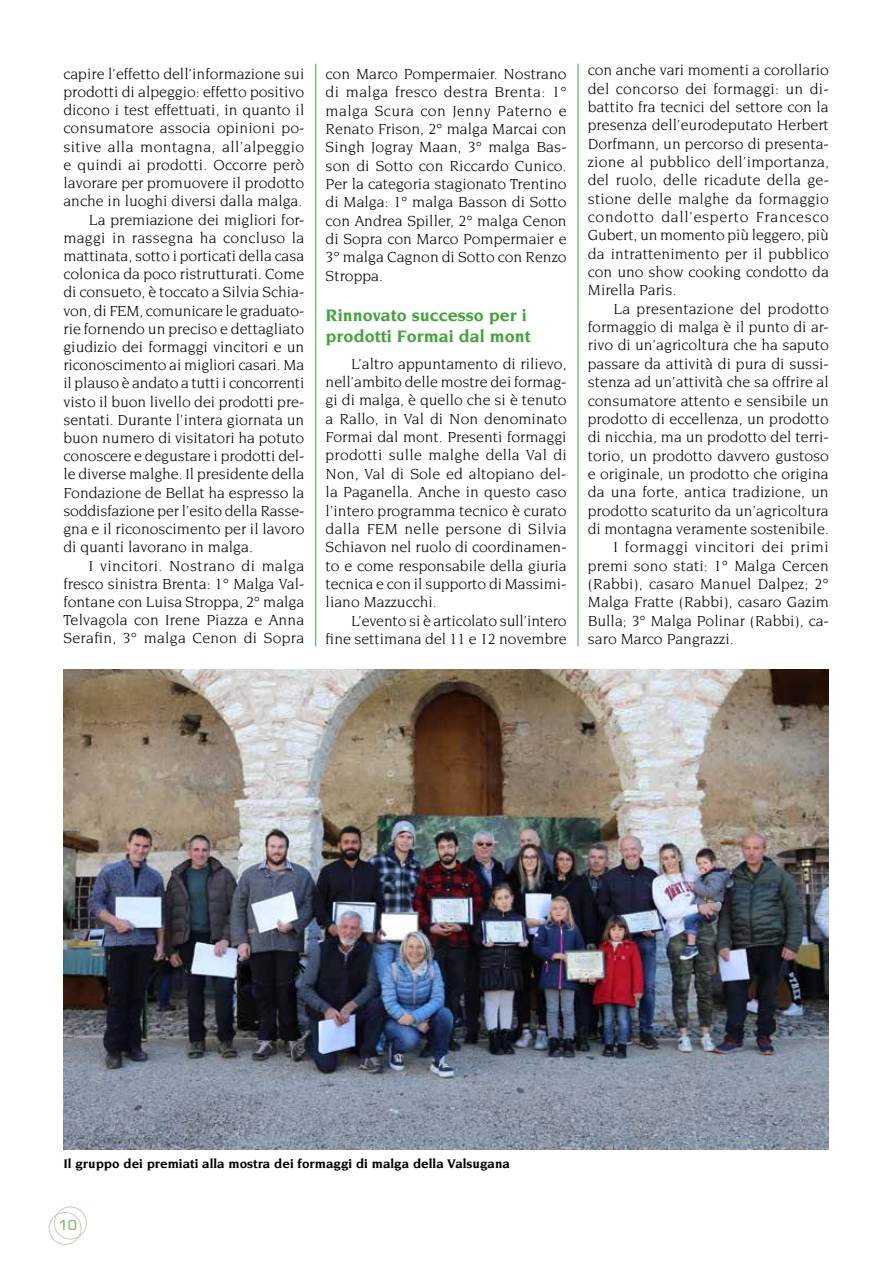
<style>
.page{position:relative;width:893px;height:1263px;background:#fff}
.page>*{position:absolute;margin:0;border:0;box-sizing:border-box;transform-origin:0 0}
.t1{font:700 18px/21.3px "Novarese Std";color:#3fa535}
.t2{font:15.75px/18.3px "Novarese Std";color:#000;text-align:justify}
.t3{font:15.75px "Novarese Std";letter-spacing:.025em;color:#000}
.t4{font:15.75px "Novarese Std";letter-spacing:.02em;color:#000}
.t5{font:15.75px "Novarese Std";letter-spacing:.035em;color:#000}
.t6{font:500 15px "Eurostile";color:#8bbe6d}
.t7{font:700 13.5px "Novarese Std";color:#000}
</style>
<div class="page">
<div style="left:48px;top:1212px;width:34px;height:33px;border:1px solid #dac9b6;border-radius:50%"></div>
<div style="left:54px;top:1206px;width:33px;height:33px;border:1px solid #dac9b6;border-radius:50%"></div>
<hr style="left:315px;top:64px;width:1px;height:582px;background:#3fa535">
<hr style="left:578px;top:64px;width:1px;height:582px;background:#3fa535">
<img style="left:63px;top:670px;width:766px;height:480px">
<p class="t2" style="left:63px;top:64px;width:242px">capire l’effetto dell’informazione sui</p>
<p class="t2" style="left:63px;top:83px;width:242px">prodotti di alpeggio: effetto positivo</p>
<p class="t2" style="left:63px;top:101px;width:242px">dicono i test effettuati, in quanto il</p>
<p class="t2" style="left:63px;top:119px;width:243px">consumatore associa opinioni po-</p>
<p class="t3" style="left:63px;top:138px;width:242px">sitive alla montagna, all’alpeggio</p>
<p class="t2" style="left:63px;top:155px;width:242px">e quindi ai prodotti. Occorre però</p>
<p class="t2" style="left:63px;top:174px;width:242px">lavorare per promuovere il prodotto</p>
<p class="t2" style="left:63px;top:192px;width:240px">anche in luoghi diversi dalla malga.</p>
<p class="t2" style="left:89px;top:210px;width:217px">La premiazione dei migliori for-</p>
<p class="t2" style="left:63px;top:228px;width:242px">maggi in rassegna ha concluso la</p>
<p class="t2" style="left:63px;top:246px;width:242px">mattinata, sotto i porticati della casa</p>
<p class="t2" style="left:63px;top:265px;width:242px">colonica da poco ristrutturati. Come</p>
<p class="t2" style="left:63px;top:283px;width:242px">di consueto, è toccato a Silvia Schia-</p>
<p class="t2" style="left:63px;top:301px;width:242px">von, di FEM, comunicare le graduato-</p>
<p class="t2" style="left:63px;top:319px;width:242px">rie fornendo un preciso e dettagliato</p>
<p class="t2" style="left:63px;top:337px;width:242px">giudizio dei formaggi vincitori e un</p>
<p class="t2" style="left:63px;top:356px;width:242px">riconoscimento ai migliori casari. Ma</p>
<p class="t2" style="left:63px;top:374px;width:242px">il plauso è andato a tutti i concorrenti</p>
<p class="t2" style="left:63px;top:392px;width:242px">visto il buon livello dei prodotti pre-</p>
<p class="t2" style="left:63px;top:410px;width:242px">sentati. Durante l’intera giornata un</p>
<p class="t2" style="left:63px;top:429px;width:242px">buon numero di visitatori ha potuto</p>
<p class="t2" style="left:63px;top:447px;width:242px">conoscere e degustare i prodotti del-</p>
<p class="t2" style="left:63px;top:465px;width:243px">le diverse malghe. Il presidente della</p>
<p class="t2" style="left:63px;top:483px;width:242px">Fondazione de Bellat ha espresso la</p>
<p class="t2" style="left:63px;top:501px;width:242px">soddisfazione per l’esito della Rasse-</p>
<p class="t2" style="left:63px;top:520px;width:242px">gna e il riconoscimento per il lavoro</p>
<p class="t2" style="left:63px;top:538px;width:191px">di quanti lavorano in malga.</p>
<p class="t3" style="left:89px;top:557px;width:217px">I vincitori. Nostrano di malga</p>
<p class="t2" style="left:63px;top:574px;width:242px">fresco sinistra Brenta: 1° Malga Val-</p>
<p class="t2" style="left:63px;top:592px;width:242px">fontane con Luisa Stroppa, 2° malga</p>
<p class="t2" style="left:63px;top:611px;width:242px">Telvagola con Irene Piazza e Anna</p>
<p class="t4" style="left:63px;top:630px;width:242px">Serafin, 3° malga Cenon di Sopra</p>
<p class="t2" style="left:326px;top:64px;width:242px">con Marco Pompermaier. Nostrano di malga fresco destra Brenta: 1° malga Scura con Jenny Paterno e Renato Frison, 2° malga Marcai con Singh Jogray Maan, 3° malga Bas&shy;son di Sotto con Riccardo Cunico.<br>Per la categoria stagionato Trentino di Malga: 1° malga Basson di Sotto con Andrea Spiller, 2° malga Cenon di Sopra con Marco Pompermaier e 3° malga Cagnon di Sotto con Renzo Stroppa.</p>
<p class="t1" style="left:326px;top:304px;width:207px">Rinnovato successo per i prodotti Formai dal mont</p>
<p class="t2" style="left:326px;top:354px;width:243px;text-indent:26px">L’altro appuntamento di rilievo, nell’ambito delle mostre dei formag&shy;gi di malga, è quello che si è tenuto a Rallo, in Val di Non denominato Formai dal mont. Presenti formaggi prodotti sulle malghe della Val di Non, Val di Sole ed altopiano del&shy;la Paganella. Anche in questo caso l’intero programma tecnico è curato dalla FEM nelle persone di Silvia Schiavon nel ruolo di coordinamen&shy;to e come responsabile della giuria tecnica e con il supporto di Massimi&shy;liano Mazzucchi.</p>
<p class="t2" style="left:326px;top:611px;width:243px;text-align:right">L’evento si è articolato sull’intero fine settimana del 11 e 12 novembre</p>
<p class="t2" style="left:588px;top:61px;width:243px">con anche vari momenti a corollario del concorso dei formaggi: un di&shy;battito fra tecnici del settore con la presenza dell’eurodeputato Herbert Dorfmann, un percorso di presenta&shy;zione al pubblico dell’importanza, del ruolo, delle ricadute della ge&shy;stione delle malghe da formaggio condotto dall’esperto Francesco Gubert, un momento più leggero, più da intrattenimento per il pubblico con uno show cooking condotto da Mirella Paris.</p>
<p class="t2" style="left:613px;top:299px;width:217px">La presentazione del prodotto</p>
<p class="t2" style="left:588px;top:318px;width:242px">formaggio di malga è il punto di ar-</p>
<p class="t2" style="left:588px;top:336px;width:242px">rivo di un’agricoltura che ha saputo</p>
<p class="t2" style="left:588px;top:354px;width:242px">passare da attività di pura di sussi-</p>
<p class="t2" style="left:588px;top:373px;width:242px">stenza ad un’attività che sa offrire al</p>
<p class="t2" style="left:588px;top:391px;width:242px">consumatore attento e sensibile un</p>
<p class="t2" style="left:588px;top:409px;width:242px">prodotto di eccellenza, un prodotto</p>
<p class="t2" style="left:588px;top:428px;width:242px">di nicchia, ma un prodotto del terri-</p>
<p class="t2" style="left:588px;top:446px;width:242px">torio, un prodotto davvero gustoso</p>
<p class="t2" style="left:588px;top:464px;width:242px">e originale, un prodotto che origina</p>
<p class="t2" style="left:588px;top:483px;width:242px">da una forte, antica tradizione, un</p>
<p class="t2" style="left:588px;top:501px;width:242px">prodotto scaturito da un’agricoltura</p>
<p class="t2" style="left:588px;top:519px;width:242px">di montagna veramente sostenibile.</p>
<p class="t5" style="left:613px;top:539px;width:217px">I formaggi vincitori dei primi</p>
<p class="t2" style="left:588px;top:556px;width:243px">premi sono stati: 1° Malga Cercen</p>
<p class="t2" style="left:588px;top:574px;width:243px">(Rabbi), casaro Manuel Dalpez; 2°</p>
<p class="t2" style="left:588px;top:593px;width:242px">Malga Fratte (Rabbi), casaro Gazim</p>
<p class="t2" style="left:588px;top:611px;width:242px">Bulla; 3° Malga Polinar (Rabbi), ca-</p>
<p class="t2" style="left:588px;top:630px;width:147px">saro Marco Pangrazzi.</p>
<p class="t7" style="left:63px;top:1156px;width:448px">Il gruppo dei premiati alla mostra dei formaggi di malga della Valsugana</p>
<p class="t6" style="left:58px;top:1214px;width:20px">10</p>
</div>
